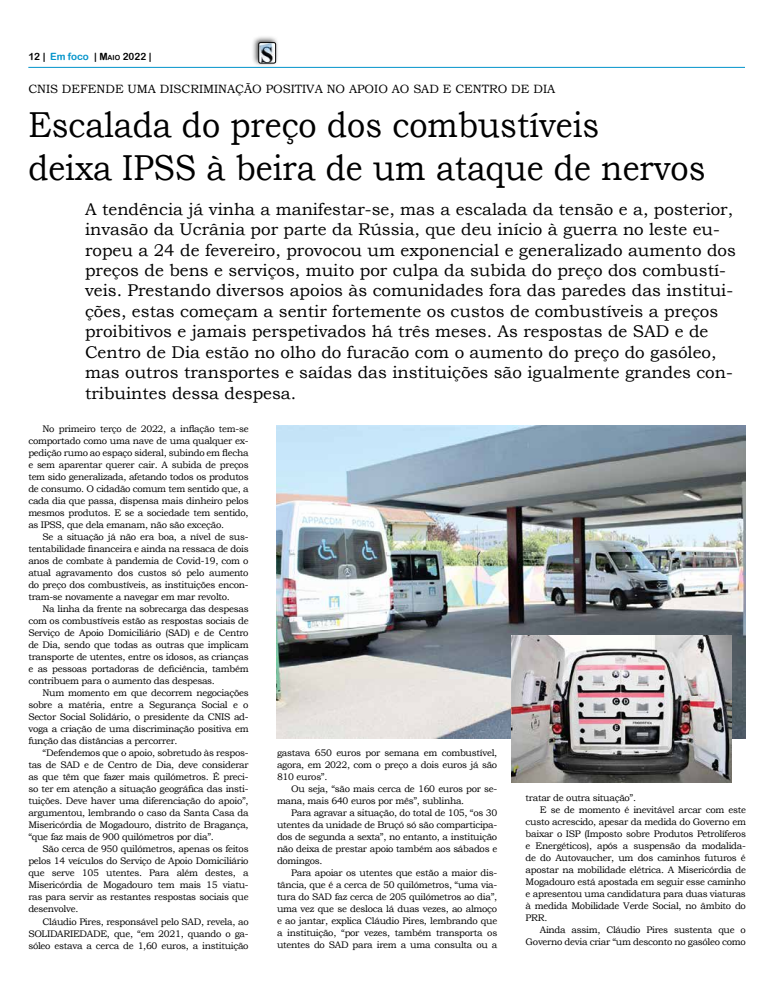
<style>
.page{position:relative;width:774px;height:993px;background:#fff}
.page>*{position:absolute;margin:0;border:0;box-sizing:border-box;transform-origin:0 0}
.t1{font:36px/43.2px "Bookman Old Style";color:#000;scale:.9 1}
.t2{font:17px/20.4px "Bookman Old Style";color:#000}
.t3{font:12px "Bookman Old Style";color:#000}
.t4{font:10px "Arial Rounded MT Bold";color:#0093ca}
.t5{font:9.5px/12px "Bookman Old Style";letter-spacing:-.03em;color:#000;text-align:justify}
.s1{color:#000}
.s2{font-size:7px;color:#000}
</style>
<div class="page">
<div style="left:251px;top:35px;width:28px;height:31px;background:#000;opacity:.75"></div>
<img style="left:259px;top:43px;width:17px;height:20px">
<div style="left:259px;top:43px;width:17px;height:20px;border:1px solid #000;border-radius:2px"></div>
<hr style="left:28px;top:67px;width:717px;height:1px;background:#0093ca">
<img style="left:277px;top:425px;width:469px;height:313px">
<img style="left:511px;top:635px;width:221px;height:147px">
<p class="t4" style="left:28px;top:51px;width:125px"><span class="s1">12 |</span> Em foco <span class="s1">| M</span><span class="s2">aio</span> <span class="s1">2022</span> <span class="s1">|</span></p>
<p class="t3" style="left:28px;top:81px;width:528px">CNIS DEFENDE UMA DISCRIMINAÇÃO POSITIVA NO APOIO AO SAD E CENTRO DE DIA</p>
<h1 class="t1" style="left:28px;top:103px;width:754px">Escalada do preço dos combustíveis<br>deixa IPSS à beira de um ataque de nervos</h1>
<p class="t2" style="left:85px;top:199px;width:652px">A tendência já vinha a manifestar-se, mas a escalada da tensão e a, posterior, invasão da Ucrânia por parte da Rússia, que deu início à guerra no leste eu&shy;ropeu a 24 de fevereiro, provocou um exponencial e generalizado aumento dos preços de bens e serviços, muito por culpa da subida do preço dos combustí&shy;veis. Prestando diversos apoios às comunidades fora das paredes das institui&shy;ções, estas começam a sentir fortemente os custos de combustíveis a preços proibitivos e jamais perspetivados há três meses. As respostas de SAD e de Centro de Dia estão no olho do furacão com o aumento do preço do gasóleo, mas outros transportes e saídas das instituições são igualmente grandes con&shy;tribuintes dessa despesa.</p>
<p class="t5" style="left:28px;top:423px;width:222px;text-indent:14px">No primeiro terço de 2022, a inflação tem-se comportado como uma nave de uma qualquer ex&shy;pedição rumo ao espaço sideral, subindo em flecha e sem aparentar querer cair. A subida de preços tem sido generalizada, afetando todos os produtos de consumo. O cidadão comum tem sentido que, a cada dia que passa, dispensa mais dinheiro pelos mesmos produtos. E se a sociedade tem sentido, as IPSS, que dela emanam, não são exceção.</p>
<p class="t5" style="left:28px;top:531px;width:222px;text-indent:14px">Se a situação já não era boa, a nível de sus&shy;tentabilidade financeira e ainda na ressaca de dois anos de combate à pandemia de Covid-19, com o atual agravamento dos custos só pelo aumento do preço dos combustíveis, as instituições encon&shy;tram-se novamente a navegar em mar revolto.</p>
<p class="t5" style="left:28px;top:603px;width:222px;text-indent:14px">Na linha da frente na sobrecarga das despesas com os combustíveis estão as respostas sociais de Serviço de Apoio Domiciliário (SAD) e de Centro de Dia, sendo que todas as outras que implicam transporte de utentes, entre os idosos, as crianças e as pessoas portadoras de deficiência, também contribuem para o aumento das despesas.</p>
<p class="t5" style="left:28px;top:687px;width:222px;text-indent:14px">Num momento em que decorrem negociações sobre a matéria, entre a Segurança Social e o Sector Social Solidário, o presidente da CNIS ad&shy;voga a criação de uma discriminação positiva em função das distâncias a percorrer.</p>
<p class="t5" style="left:28px;top:747px;width:222px;text-indent:14px">“Defendemos que o apoio, sobretudo às respos&shy;tas de SAD e de Centro de Dia, deve considerar as que têm que fazer mais quilómetros. É preci&shy;so ter em atenção a situação geográfica das insti&shy;tuições. Deve haver uma diferenciação do apoio”, argumentou, lembrando o caso da Santa Casa da Misericórdia de Mogadouro, distrito de Bragança, “que faz mais de 900 quilómetros por dia”.</p>
<p class="t5" style="left:28px;top:842px;width:222px;text-indent:14px">São cerca de 950 quilómetros, apenas os feitos pelos 14 veículos do Serviço de Apoio Domiciliário que serve 105 utentes. Para além destes, a Misericórdia de Mogadouro tem mais 15 viatu&shy;ras para servir as restantes respostas sociais que desenvolve.</p>
<p class="t5" style="left:28px;top:914px;width:222px;text-indent:14px">Cláudio Pires, responsável pelo SAD, revela, ao SOLIDARIEDADE, que, “em 2021, quando o ga&shy;sóleo estava a cerca de 1,60 euros, a instituição</p>
<p class="t5" style="left:277px;top:746px;width:222px">gastava 650 euros por semana em combustível, agora, em 2022, com o preço a dois euros já são 810 euros”.</p>
<p class="t5" style="left:277px;top:782px;width:222px;text-indent:14px">Ou seja, “são mais cerca de 160 euros por se&shy;mana, mais 640 euros por mês”, sublinha.</p>
<p class="t5" style="left:277px;top:806px;width:222px;text-indent:14px">Para agravar a situação, do total de 105, “os 30 utentes da unidade de Bruçó só são comparticipa&shy;dos de segunda a sexta”, no entanto, a instituição não deixa de prestar apoio também aos sábados e domingos.</p>
<p class="t5" style="left:277px;top:866px;width:222px;text-indent:14px">Para apoiar os utentes que estão a maior dis&shy;tância, que é a cerca de 50 quilómetros, “uma via&shy;tura do SAD faz cerca de 205 quilómetros ao dia”, uma vez que se desloca lá duas vezes, ao almoço e ao jantar, explica Cláudio Pires, lembrando que a instituição, “por vezes, também transporta os utentes do SAD para irem a uma consulta ou a</p>
<p class="t5" style="left:526px;top:791px;width:112px">tratar de outra situação”.</p>
<p class="t5" style="left:540px;top:803px;width:208px">E se de momento é inevitável arcar com este</p>
<p class="t5" style="left:526px;top:815px;width:222px">custo acrescido, apesar da medida do Governo em</p>
<p class="t5" style="left:526px;top:827px;width:222px">baixar o ISP (Imposto sobre Produtos Petrolíferos</p>
<p class="t5" style="left:526px;top:839px;width:222px">e Energéticos), após a suspensão da modalida-</p>
<p class="t5" style="left:526px;top:851px;width:222px">de do Autovaucher, um dos caminhos futuros é</p>
<p class="t5" style="left:526px;top:863px;width:222px">apostar na mobilidade elétrica. A Misericórdia de</p>
<p class="t5" style="left:526px;top:875px;width:222px">Mogadouro está apostada em seguir esse caminho</p>
<p class="t5" style="left:526px;top:887px;width:222px">e apresentou uma candidatura para duas viaturas</p>
<p class="t5" style="left:526px;top:899px;width:222px">à medida Mobilidade Verde Social, no âmbito do</p>
<p class="t5" style="left:526px;top:911px;width:23px">PRR.</p>
<p class="t5" style="left:540px;top:923px;width:208px">Ainda assim, Cláudio Pires sustenta que o</p>
<p class="t5" style="left:526px;top:935px;width:222px">Governo devia criar “um desconto no gasóleo como</p>
</div>
